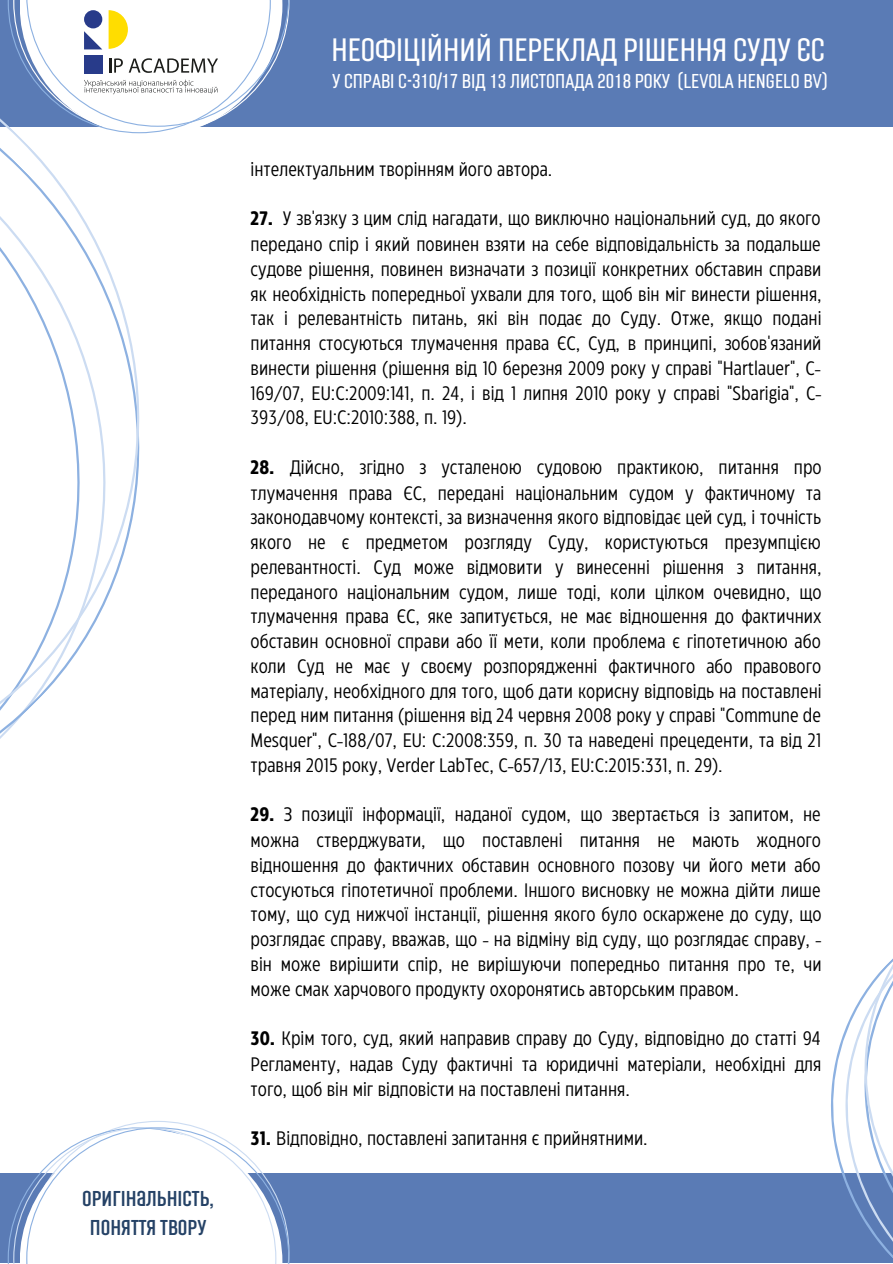
<style>
.page{position:relative;width:893px;height:1264px;background:#fff}
.page>*{position:absolute;margin:0;border:0;box-sizing:border-box;transform-origin:0 0}
.t1{font:300 31.5px "Laqonic 4 F Unicase";color:#fff}
.t2{font:21px/29.2px "Laqonic 4 F Unicase";color:#254266;text-align:center}
.t3{font:300 19.65px "Laqonic 4 F Unicase";color:#fff}
.t4{font:19.5px/24.9px "Eastman Condensed";color:#000;text-align:justify}
.s1{font-weight:700}
</style>
<div class="page">
<div style="left:0;top:1173px;width:892px;height:88px;background:#5a7bb5"></div>
<svg style="left:8px;top:1121px;width:281px;height:142px"></svg>
<svg style="left:808px;top:959px;width:84px;height:303px"></svg>
<div style="left:0;top:0;width:892px;height:126px;background:#5a7bb5"></div>
<svg style="left:0;top:0;width:140px;height:739px"></svg>
<div style="left:20px;top:0;width:262px;height:136px;background:#fff"></div>
<svg style="left:8px;top:0;width:281px;height:133px"></svg>
<p class="t2" style="left:82px;top:1183px;width:133px">оригінальність, поняття твору</p>
<h1 class="t1" style="left:331px;top:33px;width:495px">НЕОФІЦІЙНИЙ ПЕРЕКЛАД РІШЕННЯ СУДУ ЄС</h1>
<p class="t3" style="left:332px;top:70px;width:497px">У СПРАВІ C-310/17 ВІД 13 ЛИСТОПАДА 2018 РОКУ (LEVOLA HENGELO BV)</p>
<p class="t4" style="left:250px;top:155px;width:303px">інтелектуальним творінням його автора.</p>
<p class="t4" style="left:250px;top:205px;width:572px"><span class="s1">27.</span> У зв'язку з цим слід нагадати, що виключно національний суд, до якого передано спір і який повинен взяти на себе відповідальність за подальше судове рішення, повинен визначати з позиції конкретних обставин справи як необхідність попередньої ухвали для того, щоб він міг винести рішення, так і релевантність питань, які він подає до Суду. Отже, якщо подані питання стосуються тлумачення права ЄС, Суд, в принципі, зобов'язаний винести рішення (рішення від 10 березня 2009 року у справі "Hartlauer", C-169/07, EU:C:2009:141, п. 24, і від 1 липня 2010 року у справі "Sbarigia", C-393/08, EU:C:2010:388, п. 19).</p>
<p class="t4" style="left:250px;top:453px;width:572px"><span class="s1">28.</span> Дійсно, згідно з усталеною судовою практикою, питання про тлумачення права ЄС, передані національним судом у фактичному та законодавчому контексті, за визначення якого відповідає цей суд, і точність якого не є предметом розгляду Суду, користуються презумпцією релевантності. Суд може відмовити у винесенні рішення з питання, переданого національним судом, лише тоді, коли цілком очевидно, що тлумачення права ЄС, яке запитується, не має відношення до фактичних обставин основної справи або її мети, коли проблема є гіпотетичною або коли Суд не має у своєму розпорядженні фактичного або правового матеріалу, необхідного для того, щоб дати корисну відповідь на поставлені перед ним питання (рішення від 24 червня 2008 року у справі "Commune de Mesquer", C-188/07, EU: C:2008:359, п. 30 та наведені прецеденти, та від 21 травня 2015 року, Verder LabTec, C-657/13, EU:C:2015:331, п. 29).</p>
<p class="t4" style="left:250px;top:800px;width:572px"><span class="s1">29.</span> З позиції інформації, наданої судом, що звертається із запитом, не можна стверджувати, що поставлені питання не мають жодного відношення до фактичних обставин основного позову чи його мети або стосуються гіпотетичної проблеми. Іншого висновку не можна дійти лише тому, що суд нижчої інстанції, рішення якого було оскаржене до суду, що розглядає справу, вважав, що - на відміну від суду, що розглядає справу, - він може вирішити спір, не вирішуючи попередньо питання про те, чи може смак харчового продукту охоронятись авторським правом.</p>
<p class="t4" style="left:250px;top:1024px;width:572px;line-height:25.3px"><span class="s1">30.</span> Крім того, суд, який направив справу до Суду, відповідно до статті 94<br>Регламенту, надав Суду фактичні та юридичні матеріали, необхідні для того, щоб він міг відповісти на поставлені питання.</p>
<p class="t4" style="left:250px;top:1124px;width:398px"><span class="s1">31.</span> Відповідно, поставлені запитання є прийнятними.</p>
</div>
